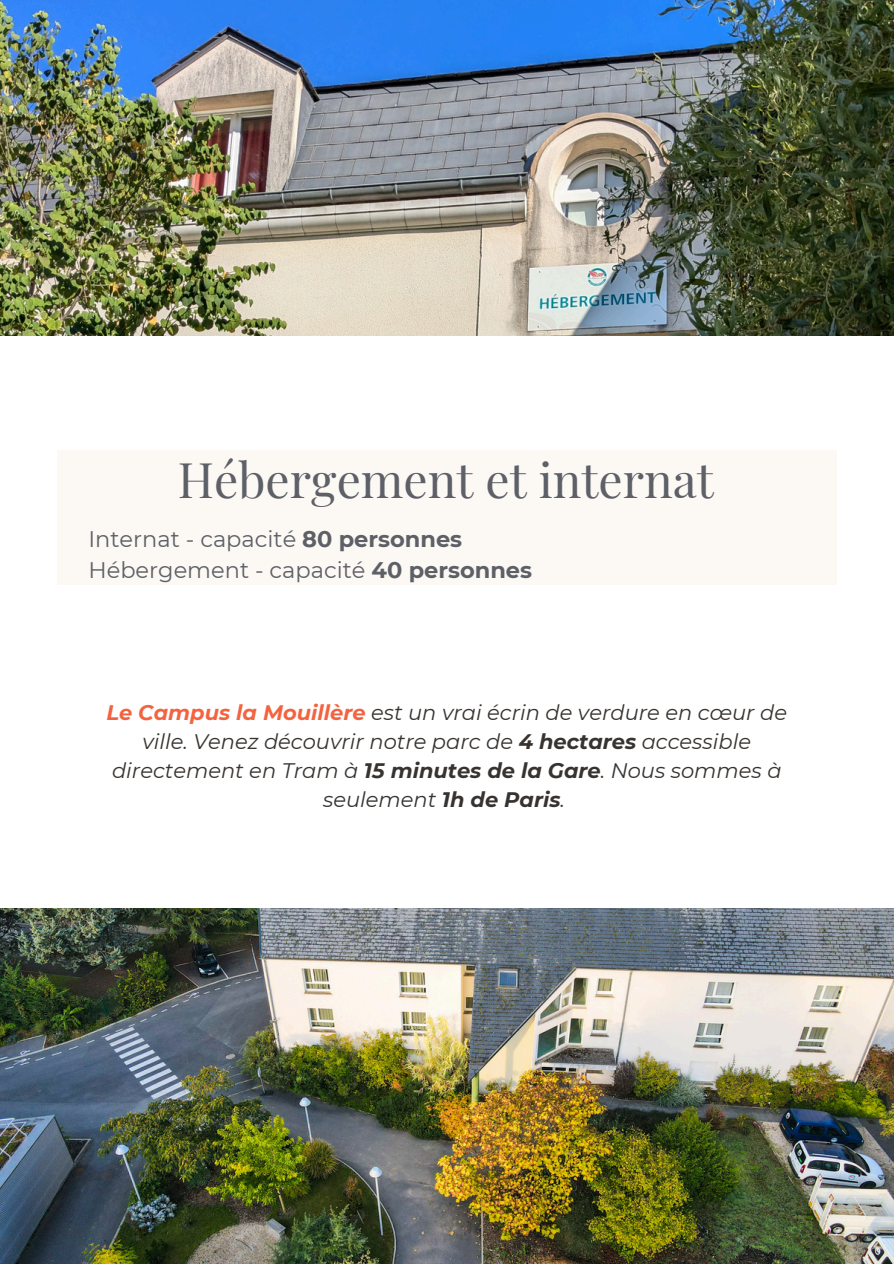
<style>
.page{position:relative;width:894px;height:1264px;background:#fff}
.page>*{position:absolute;margin:0;border:0;box-sizing:border-box;transform-origin:0 0}
.t1{font:48px "Playfair Display";color:#5d6067}
.t2{font:22.5px "Montserrat";color:#5d6067}
.t3{font:italic 21px/29.2px "Montserrat";color:#373330;text-align:center}
.s1{font-weight:700}
.s2{font-weight:700;color:#f4633f}
</style>
<div class="page">
<img style="left:0;top:908px;width:893px;height:355px">
<img style="left:0;top:0;width:893px;height:335px">
<div style="left:57px;top:451px;width:779px;height:134px;background:#fcf8f4"></div>
<p class="t1" style="left:178px;top:446px;width:537px">Hébergement et internat</p>
<h1 class="t2" style="left:88px;top:525px;width:375px">Internat - capacité <span class="s1">80 personnes</span></h1>
<p class="t2" style="left:88px;top:556px;width:445px">Hébergement - capacité <span class="s1">40 personnes</span></p>
<p class="t3" style="left:106px;top:697px;width:682px"><span class="s2">Le Campus la Mouillère</span> est un vrai écrin de verdure en cœur de ville. Venez découvrir notre parc de <span class="s1">4 hectares</span> accessible directement en Tram à <span class="s1">15 minutes de la Gare</span>. Nous sommes à seulement <span class="s1">1h de Paris</span>.</p>
</div>
